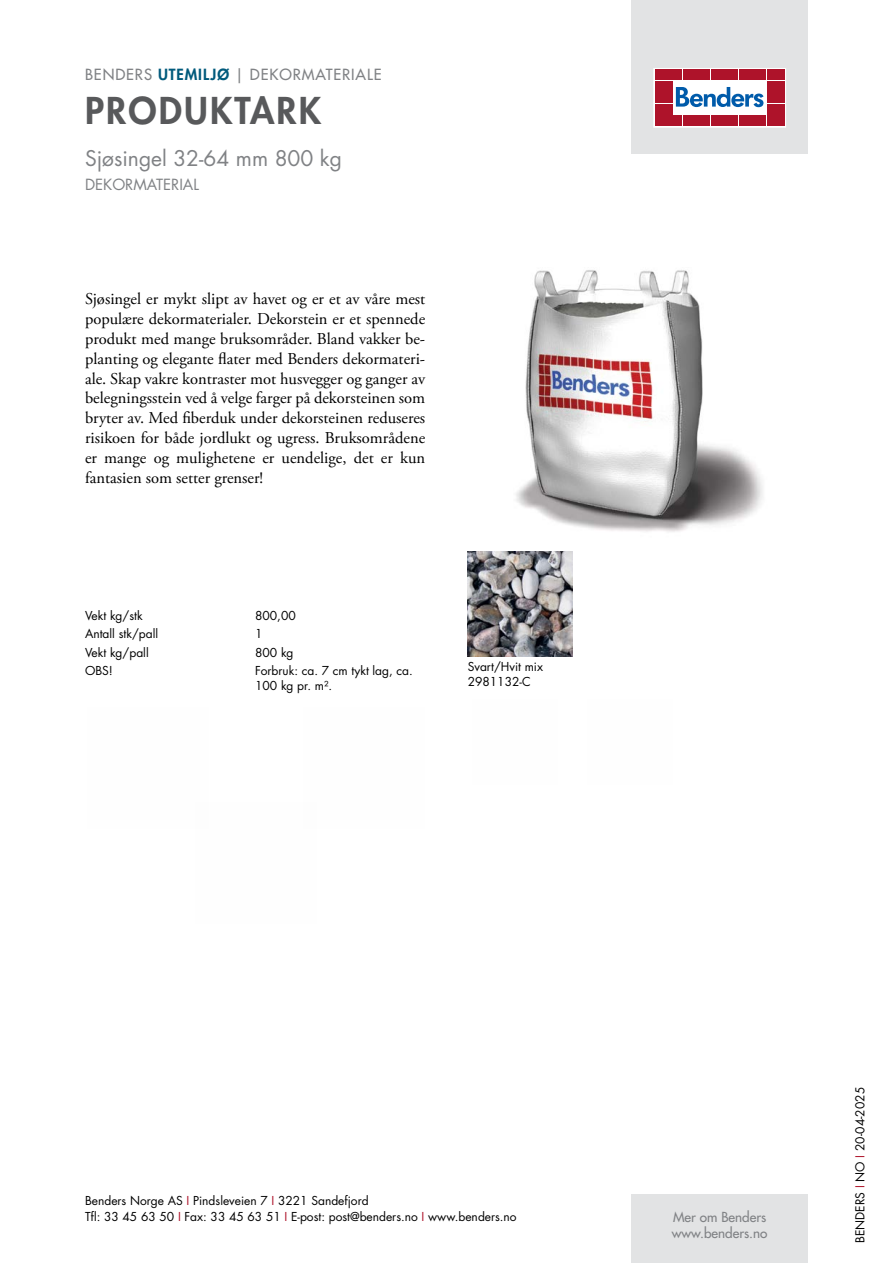
<style>
.page{position:relative;width:893px;height:1263px;background:#fff}
.page>*{position:absolute;margin:0;border:0;box-sizing:border-box;transform-origin:0 0}
.t1{font:800 36px "Futura Std";letter-spacing:.06em;color:#58595b}
.t2{font:21px "Futura Std";color:#808285}
.t3{font:16.5px/19.8px "Adobe Garamond Pro";color:#000;text-align:justify}
.t4{font:500 15px "Futura Std";letter-spacing:.06em;color:#808285}
.t5{font:15px "Futura Std";color:#808285}
.t6{font:500 13.5px/16.2px "Futura Std";color:#808285}
.t7{font:12px/14.4px "Futura Std";color:#000}
.s1{font-weight:800;color:#005a7c}
.s2{color:#ae132a}
</style>
<div class="page">
<div style="left:631px;top:0;width:177px;height:153px;background:#e2e3e4"></div>
<div style="left:631px;top:1195px;width:177px;height:68px;background:#e2e3e4"></div>
<svg style="left:656px;top:70px;width:128px;height:55px;fill:#fff"></svg>
<div style="left:654px;top:68px;width:132px;height:59px;border:1px solid #fff"></div>
<div style="left:655px;top:70px;width:8px;height:10px;background:#ae132a"></div>
<div style="left:664px;top:70px;width:8px;height:10px;background:#ae132a"></div>
<div style="left:655px;top:81px;width:8px;height:10px;background:#ae132a"></div>
<div style="left:664px;top:81px;width:8px;height:10px;background:#ae132a"></div>
<div style="left:655px;top:93px;width:8px;height:10px;background:#ae132a"></div>
<div style="left:664px;top:93px;width:8px;height:10px;background:#ae132a"></div>
<div style="left:655px;top:104px;width:8px;height:11px;background:#ae132a"></div>
<div style="left:664px;top:104px;width:8px;height:11px;background:#ae132a"></div>
<div style="left:655px;top:116px;width:8px;height:10px;background:#ae132a"></div>
<div style="left:664px;top:116px;width:8px;height:10px;background:#ae132a"></div>
<div style="left:674px;top:70px;width:8px;height:10px;background:#ae132a"></div>
<div style="left:683px;top:70px;width:8px;height:10px;background:#ae132a"></div>
<div style="left:692px;top:70px;width:8px;height:10px;background:#ae132a"></div>
<div style="left:702px;top:70px;width:8px;height:10px;background:#ae132a"></div>
<div style="left:711px;top:70px;width:8px;height:10px;background:#ae132a"></div>
<div style="left:720px;top:70px;width:8px;height:10px;background:#ae132a"></div>
<div style="left:730px;top:70px;width:8px;height:10px;background:#ae132a"></div>
<div style="left:739px;top:70px;width:8px;height:10px;background:#ae132a"></div>
<div style="left:748px;top:70px;width:8px;height:10px;background:#ae132a"></div>
<div style="left:758px;top:70px;width:8px;height:10px;background:#ae132a"></div>
<div style="left:674px;top:116px;width:8px;height:10px;background:#ae132a"></div>
<div style="left:683px;top:116px;width:8px;height:10px;background:#ae132a"></div>
<div style="left:692px;top:116px;width:8px;height:10px;background:#ae132a"></div>
<div style="left:702px;top:116px;width:8px;height:10px;background:#ae132a"></div>
<div style="left:711px;top:116px;width:8px;height:10px;background:#ae132a"></div>
<div style="left:720px;top:116px;width:8px;height:10px;background:#ae132a"></div>
<div style="left:730px;top:116px;width:8px;height:10px;background:#ae132a"></div>
<div style="left:739px;top:116px;width:8px;height:10px;background:#ae132a"></div>
<div style="left:748px;top:116px;width:8px;height:10px;background:#ae132a"></div>
<div style="left:758px;top:116px;width:8px;height:10px;background:#ae132a"></div>
<div style="left:767px;top:70px;width:8px;height:10px;background:#ae132a"></div>
<div style="left:776px;top:70px;width:8px;height:10px;background:#ae132a"></div>
<div style="left:767px;top:81px;width:8px;height:10px;background:#ae132a"></div>
<div style="left:776px;top:81px;width:8px;height:10px;background:#ae132a"></div>
<div style="left:767px;top:93px;width:8px;height:10px;background:#ae132a"></div>
<div style="left:776px;top:93px;width:8px;height:10px;background:#ae132a"></div>
<div style="left:767px;top:104px;width:8px;height:11px;background:#ae132a"></div>
<div style="left:776px;top:104px;width:8px;height:11px;background:#ae132a"></div>
<div style="left:767px;top:116px;width:8px;height:10px;background:#ae132a"></div>
<div style="left:776px;top:116px;width:8px;height:10px;background:#ae132a"></div>
<svg style="left:676px;top:87px;width:87px;height:20px"></svg>
<img style="left:516px;top:270px;width:247px;height:262px">
<img style="left:468px;top:552px;width:105px;height:105px">
<p class="t4" style="left:85px;top:65px;width:298px">BENDERS <span class="s1">UTEMILJØ</span> | DEKORMATERIALE</p>
<h1 class="t1" style="left:85px;top:87px;width:238px">PRODUKTARK</h1>
<p class="t2" style="left:85px;top:144px;width:258px">Sjøsingel 32-64 mm 800 kg</p>
<p class="t5" style="left:85px;top:175px;width:116px">DEKORMATERIAL</p>
<p class="t3" style="left:85px;top:290px;width:342px">Sjøsingel er mykt slipt av havet og er et av våre mest populære dekormaterialer. Dekorstein er et spennede produkt med mange bruksområder. Bland vakker be&shy;planting og elegante flater med Benders dekormateri&shy;ale. Skap vakre kontraster mot husvegger og ganger av belegningsstein ved å velge farger på dekorsteinen som bryter av. Med fiberduk under dekorsteinen reduseres risikoen for både jordlukt og ugress. Bruksområdene er mange og mulighetene er uendelige, det er kun fantasien som setter grenser!</p>
<p class="t7" style="left:85px;top:608px;width:59px">Vekt kg/stk</p>
<p class="t7" style="left:255px;top:608px;width:42px">800,00</p>
<p class="t7" style="left:85px;top:627px;width:75px">Antall stk/pall</p>
<p class="t7" style="left:255px;top:627px;width:9px">1</p>
<p class="t7" style="left:85px;top:645px;width:65px">Vekt kg/pall</p>
<p class="t7" style="left:255px;top:645px;width:40px">800 kg</p>
<p class="t7" style="left:85px;top:664px;width:29px">OBS!</p>
<p class="t7" style="left:255px;top:664px;width:159px">Forbruk: ca. 7 cm tykt lag, ca.<br>100 kg pr. m².</p>
<p class="t7" style="left:468px;top:660px;width:77px">Svart/Hvit mix<br>2981132-C</p>
<p class="t7" style="left:85px;top:1192px;width:433px;line-height:16.5px">Benders Norge AS <span class="s2">I</span> Pindsleveien 7 <span class="s2">I</span> 3221 Sandefjord<br>Tfl: 33 45 63 50 <span class="s2">I</span> Fax: 33 45 63 51 <span class="s2">I</span> E-post: post@benders.no <span class="s2">I</span> www.benders.no</p>
<p class="t6" style="left:672px;top:1209px;width:97px">Mer om Benders www.benders.no</p>
<p class="t7" style="left:853px;top:1243px;width:157px;rotate:-90deg">BENDERS <span class="s2">I</span> NO <span class="s2">I</span> 20-04-2025</p>
</div>
